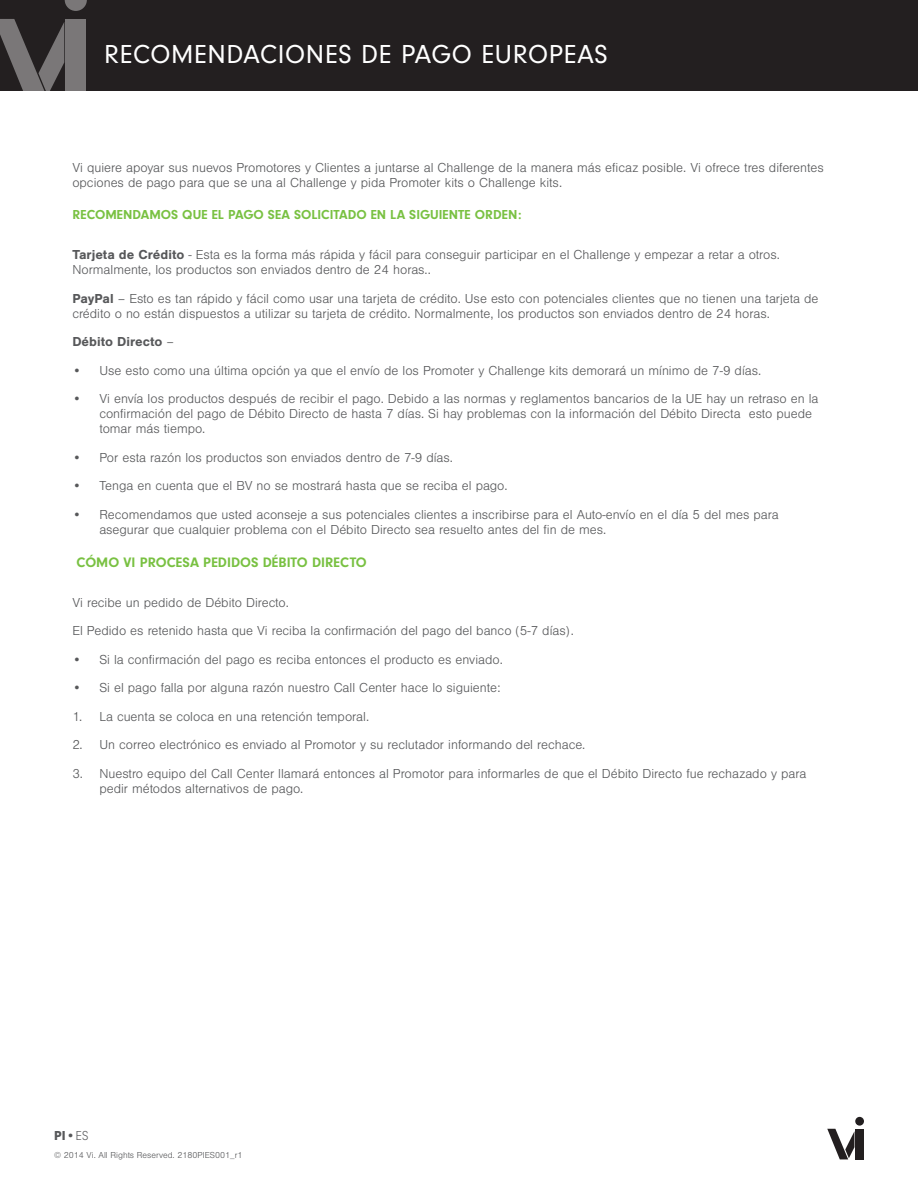
<style>
.page{position:relative;width:918px;height:1188px;background:#fff}
.page>*{position:absolute;margin:0;border:0;box-sizing:border-box;transform-origin:0 0}
.t1{font:27px "Neuzeit Gro";letter-spacing:.025em;color:#fff}
.t2{font:700 14.25px "Neuzeit Gro";color:#79c142}
.t3{font:300 13.5px/15px "Nimbus San";color:#57585a}
.t4{font:700 13.5px "Neuzeit Gro";color:#79c142}
.t5{font:700 13.5px "Nimbus San";color:#57585a}
.t6{font:300 13.5px "Neuzeit Gro";color:#57585a}
.t7{font:300 9px "Nimbus San";color:#57585a}
.s1{font-weight:700}
.s2{font-weight:300}
.s3{font-weight:900}
</style>
<div class="page">
<div style="left:856px;top:1129px;width:8px;height:30px;background:#231f20"></div>
<svg style="left:827px;top:1129px;width:27px;height:30px"></svg>
<div style="left:855px;top:1117px;width:9px;height:9px;background:#231f20;border-radius:50%"></div>
<div style="left:0;top:0;width:918px;height:91px;background:#231f20"></div>
<svg style="left:66px;top:19px;width:20px;height:72px"></svg>
<svg style="left:0;top:19px;width:64px;height:72px"></svg>
<svg style="left:65px;top:0;width:22px;height:11px"></svg>
<h1 class="t1" style="left:104px;top:40px;width:505px">RECOMENDACIONES DE PAGO EUROPEAS</h1>
<p class="t3" style="left:72px;top:160px;width:753px">Vi quiere apoyar sus nuevos Promotores y Clientes a juntarse al Challenge de la manera más eficaz posible. Vi ofrece tres diferentes opciones de pago para que se una al Challenge y pida Promoter kits o Challenge kits.</p>
<p class="t4" style="left:72px;top:207px;width:451px">RECOMENDAMOS QUE EL PAGO SEA SOLICITADO EN LA SIGUIENTE ORDEN:</p>
<p class="t3" style="left:72px;top:248px;width:709px"><span class="s1">Tarjeta de Crédito</span> - Esta es la forma más rápida y fácil para conseguir participar en el Challenge y empezar a retar a otros.<br>Normalmente, los productos son enviados dentro de 24 horas..</p>
<p class="t3" style="left:72px;top:291px;width:748px"><span class="s1">PayPal</span> – Esto es tan rápido y fácil como usar una tarjeta de crédito. Use esto con potenciales clientes que no tienen una tarjeta de crédito o no están dispuestos a utilizar su tarjeta de crédito. Normalmente, los productos son enviados dentro de 24 horas.</p>
<p class="t5" style="left:72px;top:334px;width:103px">Débito Directo <span class="s2">–</span></p>
<p class="t3" style="left:72px;top:363px;width:690px">• Use esto como una última opción ya que el envío de los Promoter y Challenge kits demorará un mínimo de 7-9 días.</p>
<p class="t3" style="left:99px;top:392px;width:721px;text-indent:-27px">• Vi envía los productos después de recibir el pago. Debido a las normas y reglamentos bancarios de la UE hay un retraso en la confirmación del pago de Débito Directo de hasta 7 días. Si hay problemas con la información del Débito Directa esto puede tomar más tiempo.</p>
<p class="t3" style="left:72px;top:450px;width:382px">• Por esta razón los productos son enviados dentro de 7-9 días.</p>
<p class="t3" style="left:72px;top:479px;width:437px">• Tenga en cuenta que el BV no se mostrará hasta que se reciba el pago.</p>
<p class="t3" style="left:99px;top:507px;width:681px;text-indent:-27px">• Recomendamos que usted aconseje a sus potenciales clientes a inscribirse para el Auto-envío en el día 5 del mes para asegurar que cualquier problema con el Débito Directo sea resuelto antes del fin de mes.</p>
<p class="t2" style="left:77px;top:554px;width:292px">CÓMO VI PROCESA PEDIDOS DÉBITO DIRECTO</p>
<p class="t3" style="left:72px;top:588px;width:503px;line-height:28.5px">Vi recibe un pedido de Débito Directo.<br>El Pedido es retenido hasta que Vi reciba la confirmación del pago del banco (5-7 días).</p>
<p class="t3" style="left:72px;top:652px;width:432px">• Si la confirmación del pago es reciba entonces el producto es enviado.</p>
<p class="t3" style="left:72px;top:681px;width:430px">• Si el pago falla por alguna razón nuestro Call Center hace lo siguiente:</p>
<p class="t3" style="left:72px;top:709px;width:298px">1. La cuenta se coloca en una retención temporal.</p>
<p class="t3" style="left:72px;top:738px;width:515px">2. Un correo electrónico es enviado al Promotor y su reclutador informando del rechace.</p>
<p class="t3" style="left:99px;top:766px;width:708px;text-indent:-27px">3. Nuestro equipo del Call Center llamará entonces al Promotor para informarles de que el Débito Directo fue rechazado y para pedir métodos alternativos de pago.</p>
<p class="t6" style="left:54px;top:1128px;width:36px"><span class="s3">PI</span>•ES</p>
<p class="t7" style="left:54px;top:1151px;width:190px">© 2014 Vi. All Rights Reserved. 2180PIES001_r1</p>
</div>
